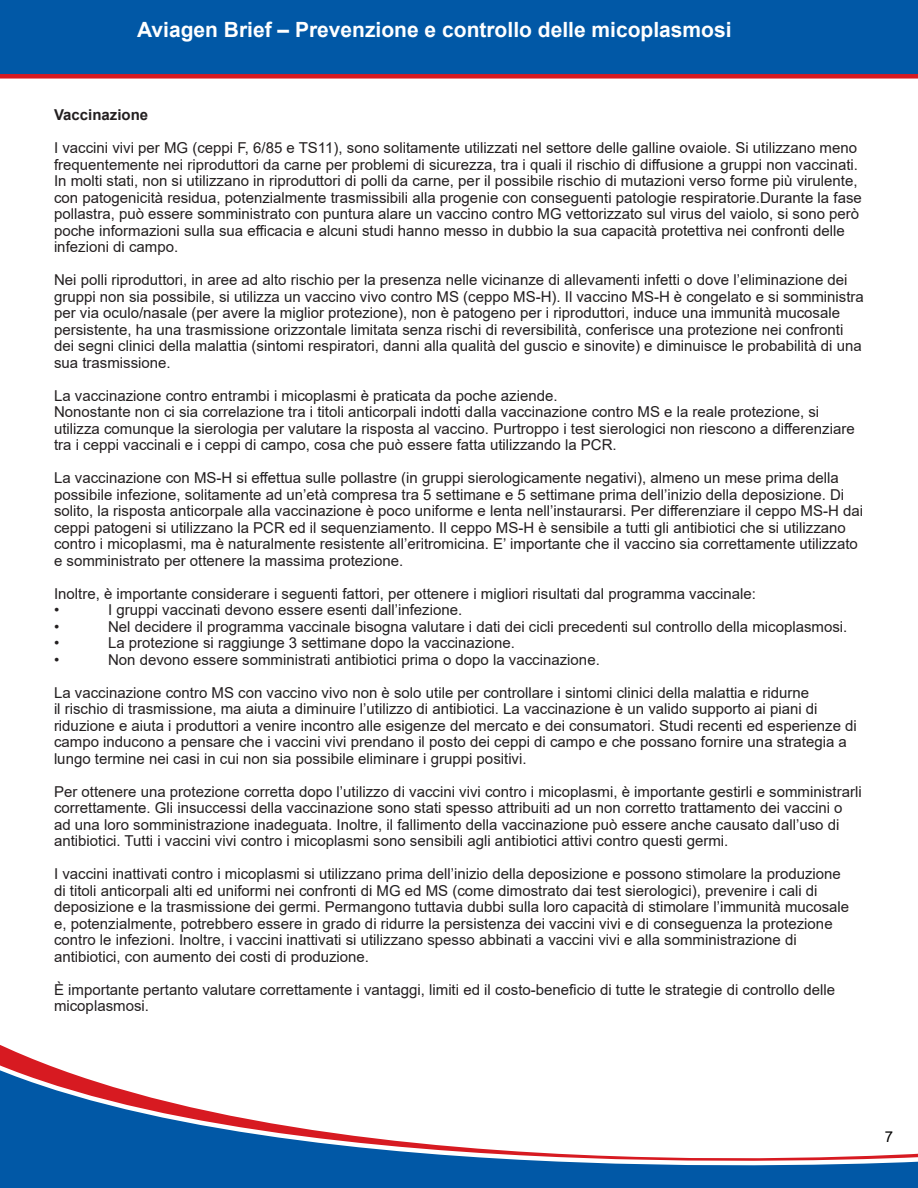
<style>
.page{position:relative;width:918px;height:1188px;background:#fff}
.page>*{position:absolute;margin:0;border:0;box-sizing:border-box;transform-origin:0 0}
.t1{font:700 21px "Arial";color:#fff}
.t2{font:15px/16.5px "Arial";color:#231f20}
.t3{font:700 15px "Arial";color:#231f20}
.t4{font:15px "Arial";color:#000}
</style>
<div class="page">
<svg style="left:0;top:1051px;width:918px;height:137px"></svg>
<svg style="left:0;top:0;width:918px;height:79px;background:#14549b"></svg>
<div style="left:180px;top:27px;width:569px;height:36px;background:#0158a6;border-radius:18px"></div>
<div style="left:178px;top:25px;width:573px;height:39px;border:1px solid #0158a6;border-radius:19px"></div>
<div style="left:180px;top:27px;width:569px;height:35px;border:1px solid #0158a6;border-radius:17px"></div>
<h1 class="t1" style="left:137px;top:15px;width:596px">Aviagen Brief – Prevenzione e controllo delle micoplasmosi</h1>
<p class="t3" style="left:54px;top:104px;width:96px">Vaccinazione</p>
<p class="t2" style="left:54px;top:139px;width:809px">I vaccini vivi per MG (ceppi F, 6/85 e TS11), sono solitamente utilizzati nel settore delle galline ovaiole. Si utilizzano meno frequentemente nei riproduttori da carne per problemi di sicurezza, tra i quali il rischio di diffusione a gruppi non vaccinati.<br>In molti stati, non si utilizzano in riproduttori di polli da carne, per il possibile rischio di mutazioni verso forme più virulente, con patogenicità residua, potenzialmente trasmissibili alla progenie con conseguenti patologie respiratorie.Durante la fase pollastra, può essere somministrato con puntura alare un vaccino contro MG vettorizzato sul virus del vaiolo, si sono però poche informazioni sulla sua efficacia e alcuni studi hanno messo in dubbio la sua capacità protettiva nei confronti delle infezioni di campo.</p>
<p class="t2" style="left:54px;top:271px;width:811px">Nei polli riproduttori, in aree ad alto rischio per la presenza nelle vicinanze di allevamenti infetti o dove l’eliminazione dei gruppi non sia possibile, si utilizza un vaccino vivo contro MS (ceppo MS-H). Il vaccino MS-H è congelato e si somministra per via oculo/nasale (per avere la miglior protezione), non è patogeno per i riproduttori, induce una immunità mucosale persistente, ha una trasmissione orizzontale limitata senza rischi di reversibilità, conferisce una protezione nei confronti dei segni clinici della malattia (sintomi respiratori, danni alla qualità del guscio e sinovite) e diminuisce le probabilità di una sua trasmissione.</p>
<p class="t2" style="left:54px;top:387px;width:802px">La vaccinazione contro entrambi i micoplasmi è praticata da poche aziende.<br>Nonostante non ci sia correlazione tra i titoli anticorpali indotti dalla vaccinazione contro MS e la reale protezione, si utilizza comunque la sierologia per valutare la risposta al vaccino. Purtroppo i test sierologici non riescono a differenziare tra i ceppi vaccinali e i ceppi di campo, cosa che può essere fatta utilizzando la PCR.</p>
<p class="t2" style="left:54px;top:469px;width:811px">La vaccinazione con MS-H si effettua sulle pollastre (in gruppi sierologicamente negativi), almeno un mese prima della possibile infezione, solitamente ad un’età compresa tra 5 settimane e 5 settimane prima dell’inizio della deposizione. Di solito, la risposta anticorpale alla vaccinazione è poco uniforme e lenta nell’instaurarsi. Per differenziare il ceppo MS-H dai ceppi patogeni si utilizzano la PCR ed il sequenziamento. Il ceppo MS-H è sensibile a tutti gli antibiotici che si utilizzano contro i micoplasmi, ma è naturalmente resistente all’eritromicina. E’ importante che il vaccino sia correttamente utilizzato e somministrato per ottenere la massima protezione.</p>
<p class="t2" style="left:54px;top:585px;width:703px">Inoltre, è importante considerare i seguenti fattori, per ottenere i migliori risultati dal programma vaccinale: •</p>
<p class="t2" style="left:108px;top:601px;width:356px">I gruppi vaccinati devono essere esenti dall’infezione.</p>
<p class="t2" style="left:54px;top:618px;width:7px">•</p>
<p class="t2" style="left:108px;top:618px;width:741px">Nel decidere il programma vaccinale bisogna valutare i dati dei cicli precedenti sul controllo della micoplasmosi.</p>
<p class="t2" style="left:54px;top:634px;width:7px">•</p>
<p class="t2" style="left:108px;top:634px;width:408px">La protezione si raggiunge 3 settimane dopo la vaccinazione.</p>
<p class="t2" style="left:54px;top:651px;width:7px">•</p>
<p class="t2" style="left:108px;top:651px;width:493px">Non devono essere somministrati antibiotici prima o dopo la vaccinazione.</p>
<p class="t2" style="left:54px;top:684px;width:804px">La vaccinazione contro MS con vaccino vivo non è solo utile per controllare i sintomi clinici della malattia e ridurne<br>il rischio di trasmissione, ma aiuta a diminuire l’utilizzo di antibiotici. La vaccinazione è un valido supporto ai piani di riduzione e aiuta i produttori a venire incontro alle esigenze del mercato e dei consumatori. Studi recenti ed esperienze di campo inducono a pensare che i vaccini vivi prendano il posto dei ceppi di campo e che possano fornire una strategia a lungo termine nei casi in cui non sia possibile eliminare i gruppi positivi.</p>
<p class="t2" style="left:54px;top:783px;width:809px">Per ottenere una protezione corretta dopo l’utilizzo di vaccini vivi contro i micoplasmi, è importante gestirli e somministrarli correttamente. Gli insuccessi della vaccinazione sono stati spesso attribuiti ad un non corretto trattamento dei vaccini o ad una loro somministrazione inadeguata. Inoltre, il fallimento della vaccinazione può essere anche causato dall’uso di antibiotici. Tutti i vaccini vivi contro i micoplasmi sono sensibili agli antibiotici attivi contro questi germi.</p>
<p class="t2" style="left:54px;top:865px;width:797px">I vaccini inattivati contro i micoplasmi si utilizzano prima dell’inizio della deposizione e possono stimolare la produzione di titoli anticorpali alti ed uniformi nei confronti di MG ed MS (come dimostrato dai test sierologici), prevenire i cali di deposizione e la trasmissione dei germi. Permangono tuttavia dubbi sulla loro capacità di stimolare l’immunità mucosale e, potenzialmente, potrebbero essere in grado di ridurre la persistenza dei vaccini vivi e di conseguenza la protezione contro le infezioni. Inoltre, i vaccini inattivati si utilizzano spesso abbinati a vaccini vivi e alla somministrazione di antibiotici, con aumento dei costi di produzione.</p>
<p class="t2" style="left:54px;top:981px;width:783px">È importante pertanto valutare correttamente i vantaggi, limiti ed il costo-beneficio di tutte le strategie di controllo delle micoplasmosi.</p>
<p class="t4" style="left:885px;top:1126px;width:10px">7</p>
</div>
